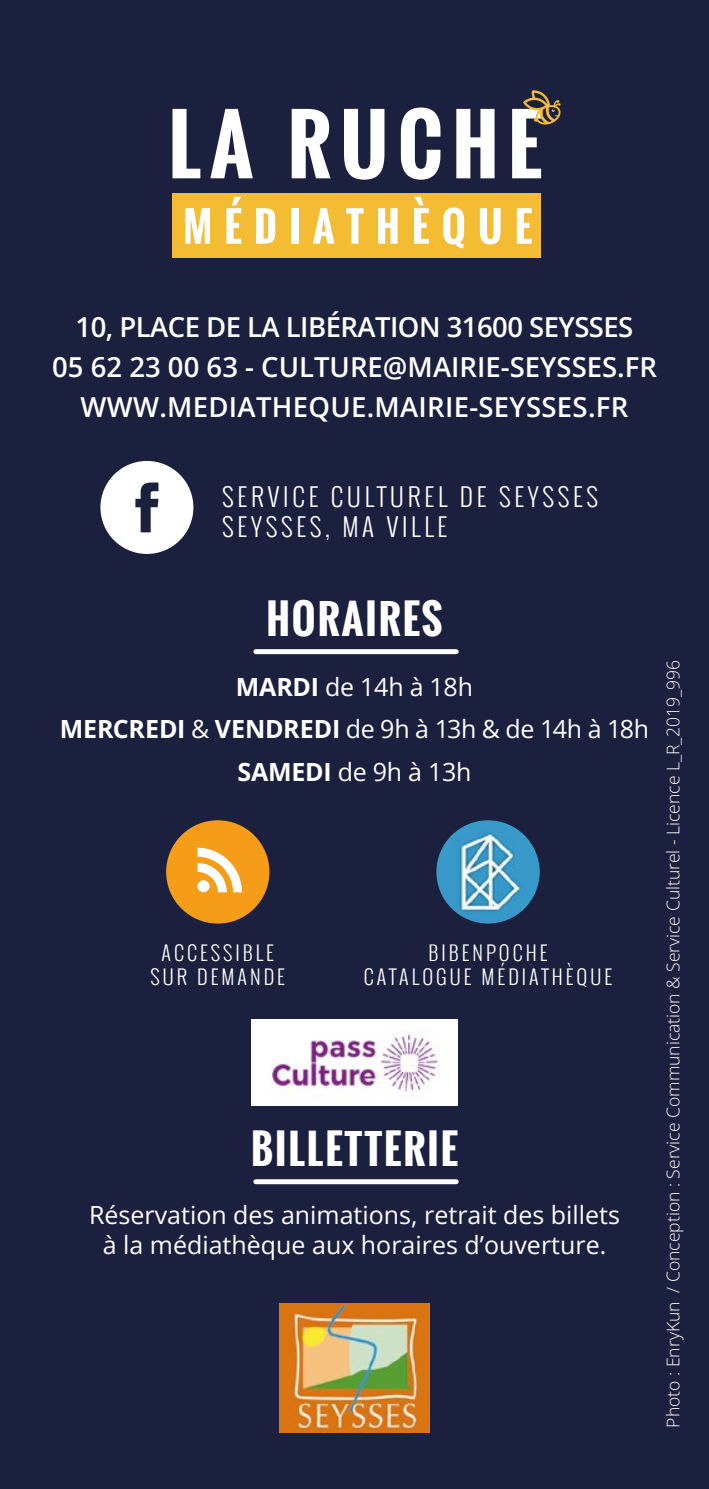
<style>
.page{position:relative;width:709px;height:1489px;background:#fff}
.page>*{position:absolute;margin:0;border:0;box-sizing:border-box;transform-origin:0 0}
.t1{font:700 40px "Oswald";letter-spacing:.05em;color:#fff}
.t2{font:600 27.5px/40px "Open Sans";color:#fff;text-align:center}
.t3{font:25px/42.5px "Open Sans";color:#fff;text-align:center}
.t4{font:300 25px/30px "Oswald";letter-spacing:.15em;color:#fff}
.t5{font:300 20px/24px "Oswald";letter-spacing:.15em;color:#fff;text-align:center}
.t6{font:300 17.5px "Open Sans";color:#fff}
.s1{font-weight:700}
</style>
<div class="page">
<div style="left:0;top:0;width:709px;height:1488px;background:#1b203e"></div>
<img style="left:280px;top:1303px;width:149px;height:128px">
<div style="left:100px;top:461px;width:93px;height:93px;background:#fff;border-radius:50%"></div>
<svg style="left:135px;top:482px;width:23px;height:50px"></svg>
<div style="left:256px;top:1179px;width:200px;height:5px;background:#fff"></div>
<div style="left:256px;top:649px;width:200px;height:5px;background:#fff"></div>
<div style="left:166px;top:820px;width:103px;height:103px;background:#f59d19;border-radius:50%"></div>
<svg style="left:197px;top:847px;width:45px;height:45px"></svg>
<img style="left:436px;top:820px;width:103px;height:103px;border-radius:52px">
<img style="left:251px;top:1019px;width:206px;height:86px">
<svg style="left:172px;top:109px;width:28px;height:69px"></svg>
<svg style="left:210px;top:109px;width:43px;height:69px"></svg>
<svg style="left:292px;top:109px;width:38px;height:69px"></svg>
<svg style="left:344px;top:109px;width:40px;height:71px"></svg>
<svg style="left:401px;top:107px;width:39px;height:73px"></svg>
<svg style="left:456px;top:109px;width:38px;height:69px"></svg>
<div style="left:172px;top:193px;width:369px;height:65px;background:#f3bc32"></div>
<svg style="left:185px;top:208px;width:25px;height:36px"></svg>
<svg style="left:226px;top:197px;width:15px;height:47px"></svg>
<svg style="left:256px;top:208px;width:19px;height:36px"></svg>
<div style="left:291px;top:208px;width:7px;height:36px;background:#fff"></div>
<svg style="left:313px;top:208px;width:21px;height:36px"></svg>
<svg style="left:346px;top:208px;width:17px;height:36px"></svg>
<svg style="left:378px;top:208px;width:19px;height:36px"></svg>
<svg style="left:414px;top:197px;width:15px;height:47px"></svg>
<svg style="left:443px;top:207px;width:21px;height:41px"></svg>
<svg style="left:480px;top:208px;width:20px;height:36px"></svg>
<svg style="left:517px;top:208px;width:14px;height:36px"></svg>
<svg style="left:512px;top:90px;width:49px;height:88px"></svg>
<p class="t2" style="left:52px;top:306px;width:606px">10, PLACE DE LA LIBÉRATION 31600 SEYSSES<br>05 62 23 00 63 - CULTURE@MAIRIE-SEYSSES.FR<br>WWW.MEDIATHEQUE.MAIRIE-SEYSSES.FR</p>
<p class="t4" style="left:222px;top:482px;width:377px">SERVICE CULTUREL DE SEYSSES<br>SEYSSES, MA VILLE</p>
<h1 class="t1" style="left:266px;top:588px;width:178px">HORAIRES</h1>
<p class="t3" style="left:60px;top:664px;width:591px"><span class="s1">MARDI</span> de 14h à 18h<br><span class="s1">MERCREDI</span> &amp; <span class="s1">VENDREDI</span> de 9h à 13h &amp; de 14h à 18h<br><span class="s1">SAMEDI</span> de 9h à 13h</p>
<p class="t5" style="left:150px;top:940px;width:136px">ACCESSIBLE<br>SUR DEMANDE</p>
<p class="t5" style="left:364px;top:940px;width:250px">BIBENPOCHE<br>CATALOGUE MÉDIATHÈQUE</p>
<h1 class="t1" style="left:251px;top:1118px;width:208px">BILLETTERIE</h1>
<p class="t3" style="left:89px;top:1199px;width:532px;line-height:30px">Réservation des animations, retrait des billets à la médiathèque aux horaires d’ouverture.</p>
<p class="t6" style="left:661px;top:1427px;width:768px;rotate:-90deg">Photo : EnryKun / Conception : Service Communication &amp; Service Culturel - Licence L_R_2019_996</p>
</div>
